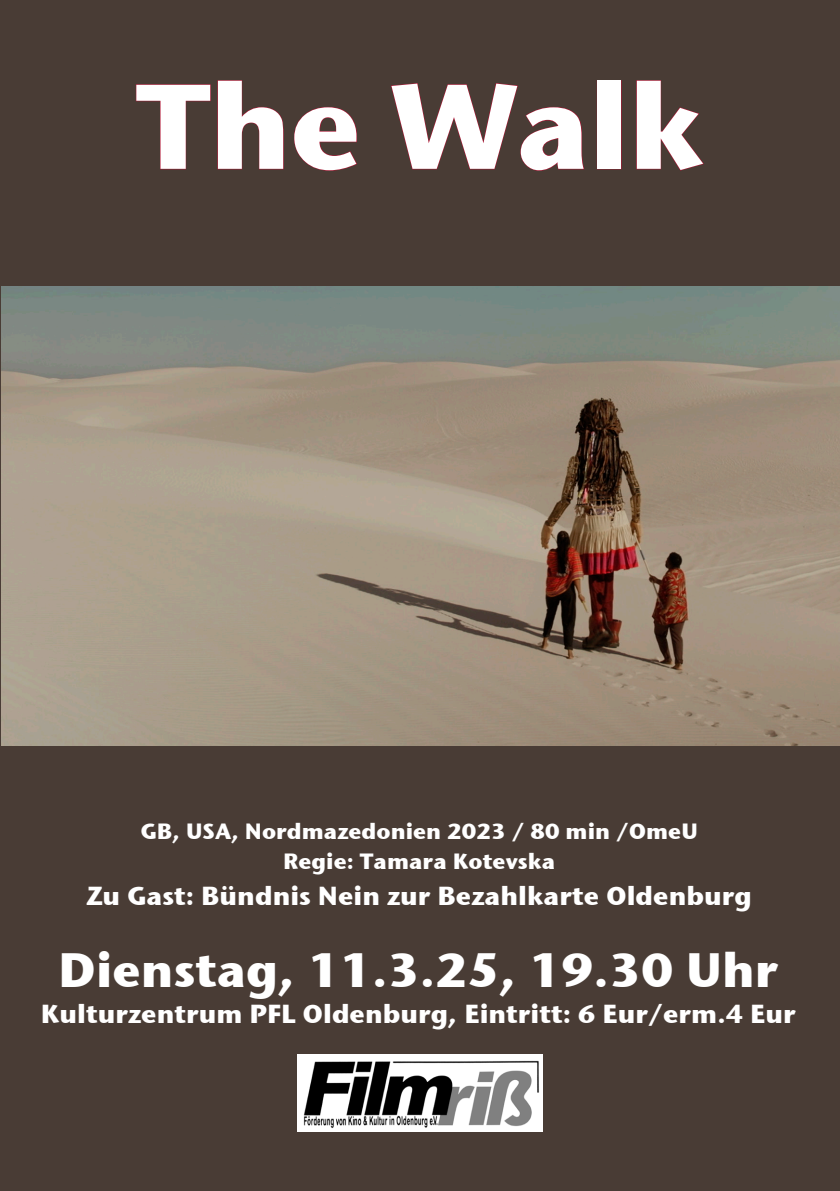
<style>
.page{position:relative;width:840px;height:1191px;background:#fff}
.page>*{position:absolute;margin:0;border:0;box-sizing:border-box;transform-origin:0 0}
.t1{font:700 120px "Stone Sans ITC";letter-spacing:-.01em;color:#fff}
.t2{font:700 48px "Stone Sans ITC";color:#fff}
.t3{font:700 26px "Stone Sans ITC";color:#fff}
.t4{font:700 22px/30px "Stone Sans ITC";color:#fff;text-align:center}
</style>
<div class="page">
<div style="left:0;top:0;width:839px;height:1191px;background:#493c35"></div>
<svg style="left:135px;top:84px;width:76px;height:86px"></svg>
<svg style="left:217px;top:80px;width:67px;height:90px"></svg>
<svg style="left:294px;top:106px;width:63px;height:65px"></svg>
<svg style="left:391px;top:83px;width:193px;height:88px"></svg>
<div style="left:597px;top:81px;width:23px;height:88px;border:1px solid #b11534"></div>
<svg style="left:636px;top:80px;width:67px;height:91px"></svg>
<img style="left:1px;top:287px;width:838px;height:458px">
<img style="left:297px;top:1054px;width:245px;height:78px">
<h1 class="t1" style="left:136px;top:20px;width:569px">The Walk</h1>
<p class="t4" style="left:140px;top:815px;width:558px">GB, USA, Nordmazedonien 2023 / 80 min /OmeU<br>Regie: Tamara Kotevska</p>
<p class="t3" style="left:86px;top:873px;width:666px">Zu Gast: Bündnis Nein zur Bezahlkarte Oldenburg</p>
<h2 class="t2" style="left:58px;top:927px;width:721px">Dienstag, 11.3.25, 19.30 Uhr</h2>
<p class="t3" style="left:41px;top:990px;width:756px">Kulturzentrum PFL Oldenburg, Eintritt: 6 Eur/erm.4 Eur</p>
</div>
